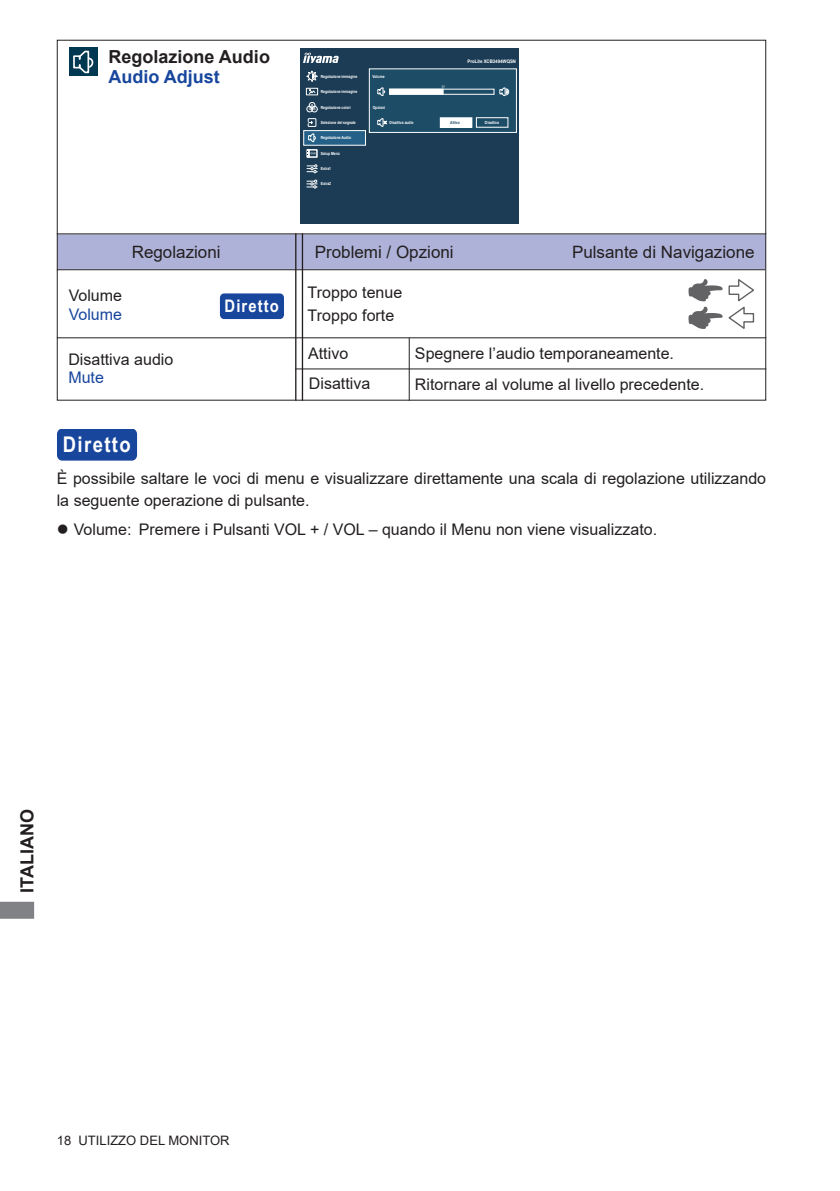
<style>
.page{position:relative;width:840px;height:1191px;background:#fff}
.page>*{position:absolute;margin:0;border:0;box-sizing:border-box;transform-origin:0 0}
.t1{font:700 21.6px "Arial";letter-spacing:.075em;color:#fff;scale:.85 1}
.t2{font:700 18px "Arial";color:#231f20}
.t3{font:700 18px "Arial";color:#18469d}
.t4{font:700 17.4px "Arial";letter-spacing:.075em;color:#fff;scale:.85 1}
.t5{font:17px "Arial";color:#231f20}
.t6{font:16px/22.6px "Arial";color:#231f20}
.t7{font:16px "Arial";color:#18469d}
.t8{font:13px "Arial";color:#231f20}
.t9{font:700 4.8px "Arial";color:#fff;scale:.9 1}
.t10{font:700 4.2px "Arial";color:#fff;scale:.8 1}
.t11{font:700 4.2px "Arial";color:#1d4c67;scale:.8 1}
</style>
<div class="page">
<svg style="left:0;top:901px;width:34px;height:17px"></svg>
<div style="left:57px;top:235px;width:708px;height:34px;background:#aeb2d8"></div>
<hr style="left:57px;top:233px;width:708px;height:1px;background:#231f20">
<hr style="left:295px;top:233px;width:1px;height:168px;background:#231f20">
<hr style="left:301px;top:233px;width:2px;height:168px;background:#231f20">
<hr style="left:57px;top:269px;width:707px;height:1px;background:#231f20">
<hr style="left:408px;top:338px;width:1px;height:63px;background:#231f20">
<hr style="left:57px;top:337px;width:708px;height:1px;background:#231f20">
<hr style="left:295px;top:368px;width:470px;height:1px;background:#231f20">
<div style="left:299px;top:48px;width:219px;height:175px;background:#1b3c54"></div>
<div style="left:303px;top:131px;width:62px;height:14px;background:#246087"></div>
<div style="left:303px;top:130px;width:62px;height:15px;border:1px solid #fff"></div>
<div style="left:369px;top:69px;width:147px;height:63px;background:#1d4c67"></div>
<div style="left:369px;top:69px;width:147px;height:64px;border:1px solid #fff"></div>
<svg style="left:303px;top:53px;width:35px;height:10px"></svg>
<svg style="left:377px;top:87px;width:8px;height:9px"></svg>
<div style="left:389px;top:89px;width:54px;height:5px;background:#fff"></div>
<div style="left:389px;top:89px;width:105px;height:6px;border:1px solid #fff"></div>
<svg style="left:499px;top:87px;width:10px;height:9px"></svg>
<div style="left:440px;top:118px;width:31px;height:9px;background:#fff"></div>
<div style="left:440px;top:117px;width:32px;height:11px;border:1px solid #fff"></div>
<div style="left:476px;top:117px;width:32px;height:10px;border:1px solid #fff"></div>
<svg style="left:377px;top:118px;width:9px;height:9px"></svg>
<svg style="left:306px;top:71px;width:11px;height:11px"></svg>
<svg style="left:306px;top:102px;width:11px;height:10px"></svg>
<svg style="left:307px;top:180px;width:10px;height:8px"></svg>
<div style="left:308px;top:118px;width:8px;height:9px;border:1px solid #fff"></div>
<svg style="left:308px;top:133px;width:8px;height:9px"></svg>
<div style="left:306px;top:88px;width:12px;height:7px;border:1px solid #fff"></div>
<svg style="left:308px;top:89px;width:7px;height:5px"></svg>
<div style="left:306px;top:149px;width:11px;height:9px;border:1px solid #fff"></div>
<svg style="left:307px;top:150px;width:8px;height:7px"></svg>
<svg style="left:307px;top:164px;width:10px;height:9px"></svg>
<div style="left:221px;top:294px;width:62px;height:24px;background:#18469d;border-radius:3px"></div>
<div style="left:220px;top:293px;width:64px;height:26px;border:2px solid #18469d;border-radius:3px"></div>
<div style="left:58px;top:430px;width:78px;height:29px;background:#18469d;border-radius:4px"></div>
<div style="left:57px;top:429px;width:80px;height:31px;border:2px solid #18469d;border-radius:4px"></div>
<div style="left:69px;top:48px;width:28px;height:28px;background:#003852"></div>
<svg style="left:73px;top:50px;width:21px;height:24px"></svg>
<svg style="left:688px;top:279px;width:66px;height:50px"></svg>
<p class="t2" style="left:108px;top:44px;width:163px">Regolazione Audio</p>
<p class="t3" style="left:108px;top:64px;width:113px">Audio Adjust</p>
<p class="t10" style="left:320px;top:74px;width:47px">Regolazione immagine</p>
<p class="t10" style="left:320px;top:89px;width:47px">Regolazione immagine</p>
<p class="t10" style="left:320px;top:104px;width:39px">Regolazione colori</p>
<p class="t10" style="left:320px;top:119px;width:45px">Selezione del segnale</p>
<p class="t10" style="left:320px;top:135px;width:39px">Regolazione Audio</p>
<p class="t10" style="left:320px;top:150px;width:25px">Setup Menù</p>
<p class="t10" style="left:320px;top:166px;width:14px">Extra1</p>
<p class="t10" style="left:320px;top:181px;width:14px">Extra2</p>
<p class="t10" style="left:372px;top:74px;width:16px">Volume</p>
<p class="t10" style="left:372px;top:104px;width:17px">Opzioni</p>
<p class="t9" style="left:467px;top:58px;width:56px">ProLite XCB3494WQSN</p>
<p class="t10" style="left:389px;top:120px;width:32px">Disattiva audio</p>
<p class="t11" style="left:450px;top:119px;width:13px">Attivo</p>
<p class="t10" style="left:484px;top:119px;width:19px">Disattiva</p>
<p class="t6" style="left:69px;top:284px;width:55px">Volume</p>
<p class="t7" style="left:69px;top:303px;width:55px">Volume</p>
<p class="t5" style="left:132px;top:240px;width:90px">Regolazioni</p>
<p class="t5" style="left:314px;top:240px;width:140px">Problemi / Opzioni</p>
<p class="t5" style="left:571px;top:240px;width:184px">Pulsante di Navigazione</p>
<p class="t4" style="left:224px;top:294px;width:65px">Diretto</p>
<p class="t6" style="left:307px;top:281px;width:96px">Troppo tenue<br>Troppo forte</p>
<p class="t6" style="left:68px;top:348px;width:106px">Disattiva audio</p>
<p class="t7" style="left:68px;top:367px;width:37px">Mute</p>
<h1 class="t1" style="left:63px;top:430px;width:81px">Diretto</h1>
<p class="t6" style="left:308px;top:342px;width:42px">Attivo</p>
<p class="t6" style="left:309px;top:372px;width:63px">Disattiva</p>
<p class="t6" style="left:415px;top:342px;width:260px">Spegnere l’audio temporaneamente.</p>
<p class="t6" style="left:415px;top:372px;width:290px">Ritornare al volume al livello precedente.</p>
<p class="t6" style="left:57px;top:467px;width:710px">È possibile saltare le voci di menu e visualizzare direttamente una scala di regolazione utilizzando la seguente operazione di pulsante.</p>
<p class="t6" style="left:57px;top:518px;width:601px">● Volume: Premere i Pulsanti VOL + / VOL – quando il Menu non viene visualizzato.</p>
<p class="t2" style="left:14px;top:892px;width:85px;rotate:-90deg">ITALIANO</p>
<p class="t8" style="left:57px;top:1131px;width:174px">18 UTILIZZO DEL MONITOR</p>
</div>
